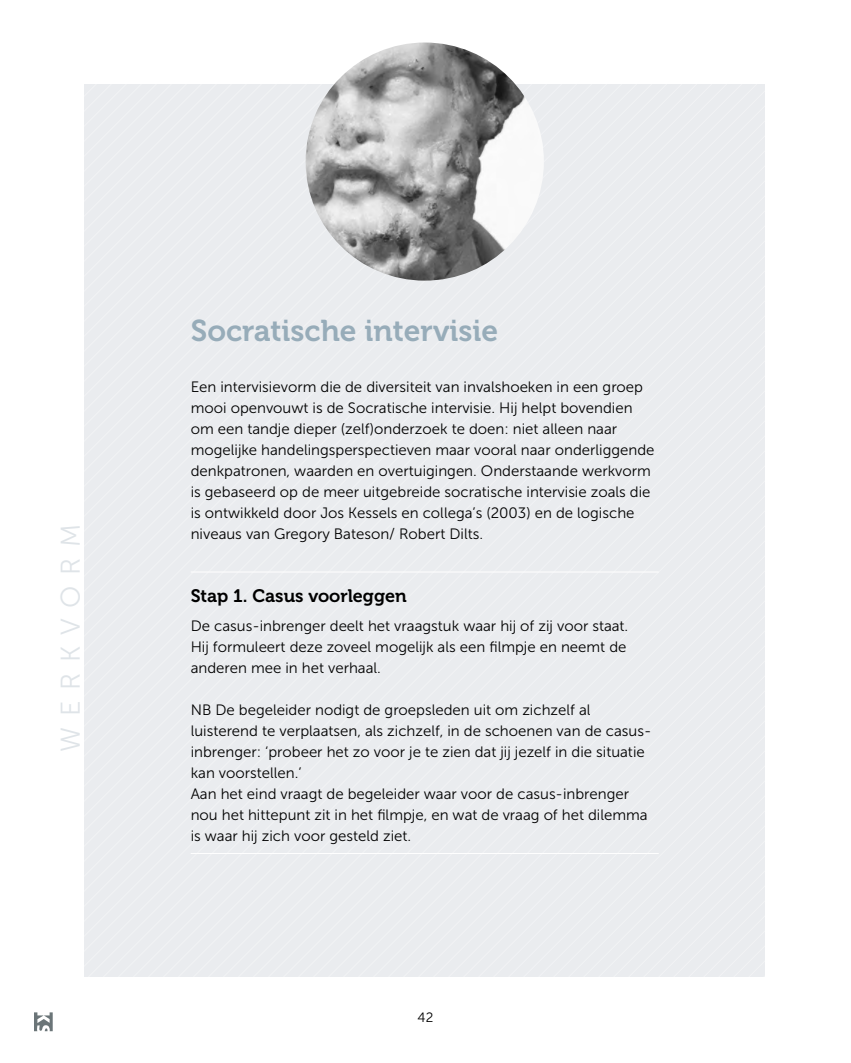
<style>
.page{position:relative;width:851px;height:1063px;background:#fff}
.page>*{position:absolute;margin:0;border:0;box-sizing:border-box;transform-origin:0 0}
.werkvorm{font:30px "Museo 700";color:#97acb9}
.t1{font:27px "Museo Sans 300";letter-spacing:.4em;color:#dfe4e8}
.subtitel{font:18px "Museo 700";color:#000}
.tekst{font:15px/21px "Museo Sans 300";color:#000}
.t2{font:13.5px "Museo Sans 300";color:#000}
</style>
<div class="page">
<div style="left:89px;top:84px;width:15px;height:893px;background:#eaecef"></div>
<div style="left:104px;top:84px;width:15px;height:893px;background:#eaecef"></div>
<div style="left:119px;top:84px;width:15px;height:893px;background:#eaecef"></div>
<div style="left:134px;top:84px;width:15px;height:893px;background:#eaecef"></div>
<div style="left:149px;top:84px;width:15px;height:893px;background:#eaecef"></div>
<div style="left:164px;top:84px;width:15px;height:893px;background:#eaecef"></div>
<div style="left:179px;top:84px;width:15px;height:893px;background:#eaecef"></div>
<div style="left:194px;top:84px;width:15px;height:893px;background:#eaecef"></div>
<div style="left:209px;top:84px;width:15px;height:893px;background:#eaecef"></div>
<div style="left:224px;top:84px;width:15px;height:893px;background:#eaecef"></div>
<div style="left:239px;top:84px;width:15px;height:893px;background:#eaecef"></div>
<div style="left:254px;top:84px;width:15px;height:893px;background:#eaecef"></div>
<div style="left:269px;top:84px;width:15px;height:893px;background:#eaecef"></div>
<div style="left:284px;top:84px;width:15px;height:893px;background:#eaecef"></div>
<div style="left:299px;top:84px;width:15px;height:893px;background:#eaecef"></div>
<div style="left:314px;top:84px;width:15px;height:893px;background:#eaecef"></div>
<div style="left:329px;top:84px;width:15px;height:893px;background:#eaecef"></div>
<div style="left:344px;top:251px;width:15px;height:726px;background:#eaecef"></div>
<div style="left:359px;top:262px;width:15px;height:715px;background:#eaecef"></div>
<div style="left:374px;top:270px;width:15px;height:707px;background:#eaecef"></div>
<div style="left:389px;top:276px;width:15px;height:701px;background:#eaecef"></div>
<div style="left:404px;top:279px;width:15px;height:698px;background:#eaecef"></div>
<div style="left:419px;top:281px;width:15px;height:696px;background:#eaecef"></div>
<div style="left:434px;top:279px;width:15px;height:698px;background:#eaecef"></div>
<div style="left:449px;top:275px;width:15px;height:702px;background:#eaecef"></div>
<div style="left:464px;top:268px;width:15px;height:709px;background:#eaecef"></div>
<div style="left:479px;top:259px;width:15px;height:718px;background:#eaecef"></div>
<div style="left:494px;top:247px;width:15px;height:730px;background:#eaecef"></div>
<div style="left:509px;top:84px;width:15px;height:893px;background:#eaecef"></div>
<div style="left:524px;top:84px;width:15px;height:893px;background:#eaecef"></div>
<div style="left:539px;top:84px;width:15px;height:893px;background:#eaecef"></div>
<div style="left:554px;top:84px;width:15px;height:893px;background:#eaecef"></div>
<div style="left:569px;top:84px;width:15px;height:893px;background:#eaecef"></div>
<div style="left:584px;top:84px;width:15px;height:893px;background:#eaecef"></div>
<div style="left:599px;top:84px;width:15px;height:893px;background:#eaecef"></div>
<div style="left:614px;top:84px;width:15px;height:893px;background:#eaecef"></div>
<div style="left:629px;top:84px;width:15px;height:893px;background:#eaecef"></div>
<div style="left:644px;top:84px;width:15px;height:893px;background:#eaecef"></div>
<div style="left:659px;top:84px;width:15px;height:893px;background:#eaecef"></div>
<div style="left:674px;top:84px;width:15px;height:893px;background:#eaecef"></div>
<div style="left:689px;top:84px;width:15px;height:893px;background:#eaecef"></div>
<div style="left:704px;top:84px;width:15px;height:893px;background:#eaecef"></div>
<div style="left:719px;top:84px;width:15px;height:893px;background:#eaecef"></div>
<div style="left:734px;top:84px;width:31px;height:893px;background:#eaecef"></div>
<svg style="left:34px;top:1012px;width:19px;height:19px"></svg>
<hr style="left:191px;top:572px;width:467px;height:1px;background:#fff">
<hr style="left:191px;top:853px;width:467px;height:1px;background:#fff">
<img style="left:305px;top:43px;width:239px;height:238px;border-radius:119px">
<h2 class="t1" style="left:56px;top:752px;width:230px;rotate:-90deg">WERKVORM</h2>
<p class="werkvorm" style="left:191px;top:314px;width:309px">Socratische intervisie</p>
<p class="tekst" style="left:191px;top:376px;width:465px">Een intervisievorm die de diversiteit van invalshoeken in een groep mooi openvouwt is de Socratische intervisie. Hij helpt bovendien om een tandje dieper (zelf)onderzoek te doen: niet alleen naar mogelijke handelingsperspectieven maar vooral naar onderliggende denkpatronen, waarden en overtuigingen. Onderstaande werkvorm is gebaseerd op de meer uitgebreide socratische intervisie zoals die is ontwikkeld door Jos Kessels en collega’s (2003) en de logische niveaus van Gregory Bateson/ Robert Dilts.</p>
<p class="subtitel" style="left:191px;top:586px;width:217px">Stap 1. Casus voorleggen</p>
<p class="tekst" style="left:191px;top:616px;width:439px">De casus-inbrenger deelt het vraagstuk waar hij of zij voor staat.<br>Hij formuleert deze zoveel mogelijk als een filmpje en neemt de anderen mee in het verhaal.</p>
<p class="tekst" style="left:191px;top:700px;width:462px">NB De begeleider nodigt de groepsleden uit om zichzelf al luisterend te verplaatsen, als zichzelf, in de schoenen van de casus&shy;inbrenger: ‘probeer het zo voor je te zien dat jij jezelf in die situatie kan voorstellen.’</p>
<p class="tekst" style="left:191px;top:784px;width:458px">Aan het eind vraagt de begeleider waar voor de casus-inbrenger nou het hittepunt zit in het filmpje, en wat de vraag of het dilemma is waar hij zich voor gesteld ziet.</p>
<p class="t2" style="left:417px;top:1010px;width:17px">42</p>
</div>
